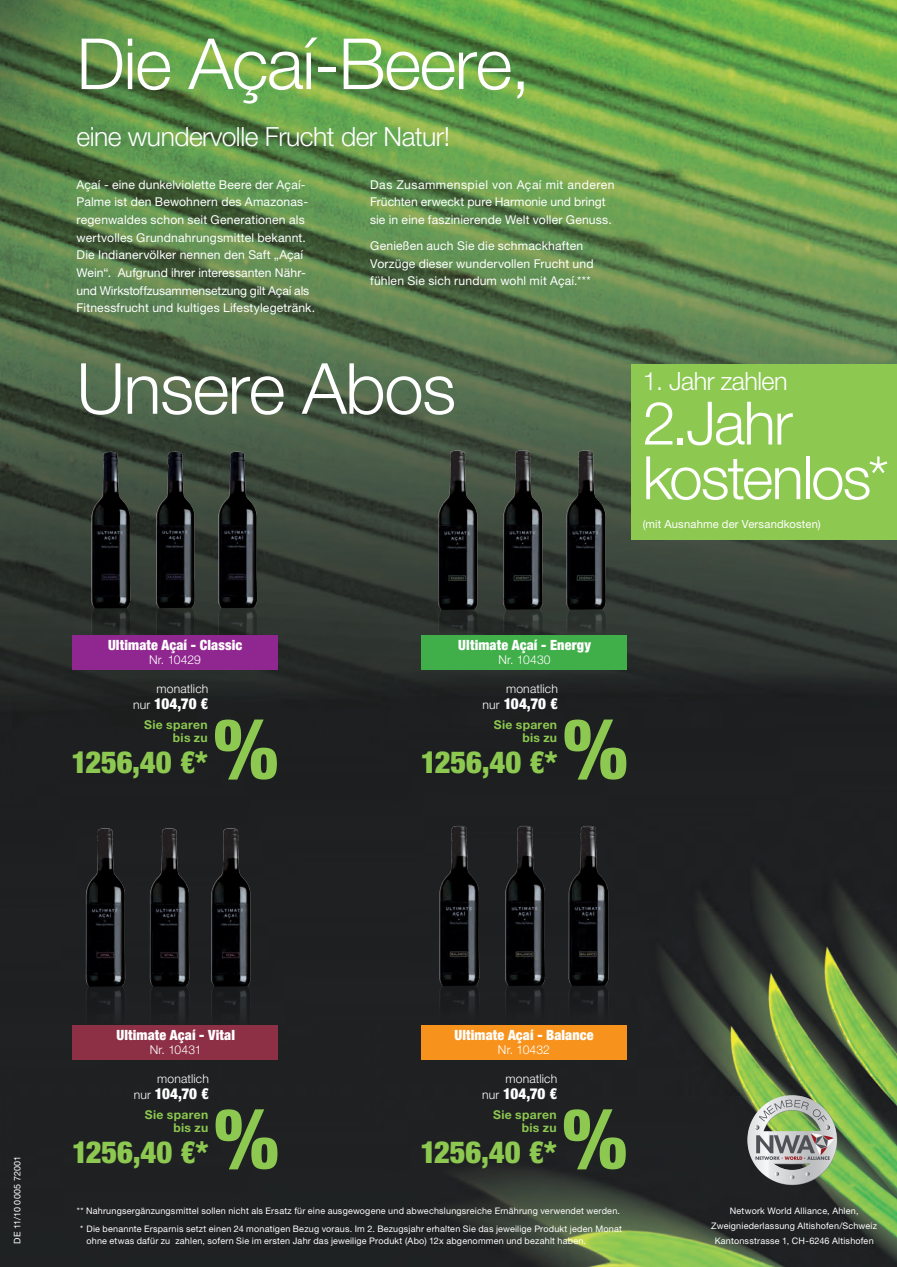
<style>
.page{position:relative;width:897px;height:1267px;background:#fff}
.page>*{position:absolute;margin:0;border:0;box-sizing:border-box;transform-origin:0 0}
.t1{font:900 condensed 83.1px "Helvetica Neue LT Std";color:#8dc851}
.t2{font:300 70.65px "Helvetica Neue LT Std";letter-spacing:-.02em;color:#fff}
.t3{font:300 59.85px/54.6px "Helvetica Neue LT Std";letter-spacing:-.03em;color:#fff}
.t4{font:900 condensed 30.45px "Helvetica Neue LT Std";letter-spacing:-.005em;color:#8dc851}
.t5{font:300 26.4px "Helvetica Neue LT Std";letter-spacing:-.02em;color:#fff}
.t6{font:300 25.2px "Helvetica Neue LT Std";letter-spacing:-.02em;color:#fff}
.t7{font:900 condensed 15.15px "Helvetica Neue LT Std";letter-spacing:-.005em;color:#fff}
.t8{font:900 condensed 14.1px "Helvetica Neue LT Std";letter-spacing:.01em;color:#fff}
.t9{font:12.15px/17.7px "Helvetica Neue LT Std";letter-spacing:.01em;color:#fff}
.t10{font:300 12.15px "Helvetica Neue LT Std";letter-spacing:.015em;color:#fff}
.t11{font:700 12.15px/13.5px "Helvetica Neue LT Std";letter-spacing:.025em;color:#8dc851;text-align:right}
.t12{font:11.25px "Helvetica Neue LT Std";letter-spacing:.015em;color:#fff}
.t13{font:9px/15px "Helvetica Neue LT Std";letter-spacing:.02em;color:#fff;text-align:center}
.s1{font-weight:300;font-stretch:normal;font-size:12.15px}
</style>
<div class="page">
<img style="left:0;top:0;width:896px;height:1266px">
<svg style="left:747px;top:1095px;width:90px;height:89px;background:#9fab94"></svg>
<img style="left:52px;top:414px;width:244px;height:232px">
<img style="left:391px;top:415px;width:250px;height:232px">
<img style="left:41px;top:803px;width:259px;height:221px">
<img style="left:401px;top:775px;width:264px;height:271px">
<div style="left:631px;top:364px;width:265px;height:175px;background:#8dc851"></div>
<div style="left:72px;top:635px;width:206px;height:34px;background:#90268f"></div>
<div style="left:421px;top:635px;width:206px;height:34px;background:#40ae49"></div>
<div style="left:421px;top:1024px;width:205px;height:35px;background:#f7931d"></div>
<div style="left:73px;top:1024px;width:205px;height:35px;background:#8d2f45"></div>
<h2 class="t2" style="left:77px;top:21px;width:455px">Die Açaí-Beere,</h2>
<h3 class="t5" style="left:77px;top:120px;width:375px">eine wundervolle Frucht der Natur!</h3>
<p class="t9" style="left:77px;top:175px;width:240px">Açaí - eine dunkelviolette Beere der Açaí-Palme ist den Bewohnern des Amazonas&shy;regenwaldes schon seit Generationen als wertvolles Grundnahrungsmittel bekannt.<br>Die Indianervölker nennen den Saft „Açaí Wein“. Aufgrund ihrer interessanten Nähr&shy;und Wirkstoffzusammensetzung gilt Açaí als Fitnessfrucht und kultiges Lifestylegetränk.</p>
<p class="t9" style="left:370px;top:175px;width:246px">Das Zusammenspiel von Açaí mit anderen<br>Früchten erweckt pure Harmonie und bringt sie in eine faszinierende Welt voller Genuss.</p>
<p class="t9" style="left:370px;top:236px;width:225px">Genießen auch Sie die schmackhaften<br>Vorzüge dieser wundervollen Frucht und fühlen Sie sich rundum wohl mit Açaí.***</p>
<h2 class="t2" style="left:77px;top:345px;width:381px">Unsere Abos</h2>
<h3 class="t6" style="left:642px;top:365px;width:146px">1. Jahr zahlen</h3>
<h3 class="t3" style="left:642px;top:394px;width:248px">2.Jahr kostenlos*</h3>
<p class="t12" style="left:642px;top:517px;width:179px">(mit Ausnahme der Versandkosten)</p>
<p class="t8" style="left:108px;top:636px;width:136px">Ultimate Açaí - Classic</p>
<p class="t10" style="left:149px;top:652px;width:53px">Nr. 10429</p>
<p class="t10" style="left:156px;top:681px;width:53px">monatlich</p>
<p class="t7" style="left:133px;top:694px;width:77px"><span class="s1">nur</span> 104,70 €</p>
<p class="t11" style="left:144px;top:717px;width:65px">Sie sparen bis zu</p>
<h3 class="t4" style="left:71px;top:743px;width:138px">1256,40 €*</h3>
<h1 class="t1" style="left:213px;top:697px;width:66px">%</h1>
<p class="t8" style="left:458px;top:636px;width:134px">Ultimate Açaí - Energy</p>
<p class="t10" style="left:498px;top:652px;width:54px">Nr. 10430</p>
<p class="t10" style="left:506px;top:681px;width:53px">monatlich</p>
<p class="t7" style="left:482px;top:694px;width:77px"><span class="s1">nur</span> 104,70 €</p>
<p class="t11" style="left:493px;top:717px;width:65px">Sie sparen bis zu</p>
<h3 class="t4" style="left:421px;top:743px;width:138px">1256,40 €*</h3>
<h1 class="t1" style="left:563px;top:697px;width:66px">%</h1>
<p class="t13" style="left:10px;top:1243px;width:89px;rotate:-90deg">DE 11/10 0005 72001</p>
<p class="t8" style="left:116px;top:1026px;width:120px">Ultimate Açaí - Vital</p>
<p class="t10" style="left:150px;top:1042px;width:53px">Nr. 10431</p>
<p class="t10" style="left:157px;top:1070px;width:53px">monatlich</p>
<p class="t7" style="left:134px;top:1084px;width:77px"><span class="s1">nur</span> 104,70 €</p>
<p class="t11" style="left:145px;top:1107px;width:65px">Sie sparen bis zu</p>
<h3 class="t4" style="left:72px;top:1132px;width:138px">1256,40 €*</h3>
<h1 class="t1" style="left:214px;top:1087px;width:66px">%</h1>
<p class="t8" style="left:454px;top:1026px;width:141px">Ultimate Açaí - Balance</p>
<p class="t10" style="left:498px;top:1042px;width:54px">Nr. 10432</p>
<p class="t10" style="left:505px;top:1070px;width:53px">monatlich</p>
<p class="t7" style="left:482px;top:1084px;width:77px"><span class="s1">nur</span> 104,70 €</p>
<p class="t11" style="left:493px;top:1107px;width:65px">Sie sparen bis zu</p>
<h3 class="t4" style="left:420px;top:1132px;width:138px">1256,40 €*</h3>
<h1 class="t1" style="left:562px;top:1087px;width:66px">%</h1>
<p class="t13" style="left:77px;top:1201px;width:546px;line-height:17.7px">** Nahrungsergänzungsmittel sollen nicht als Ersatz für eine ausgewogene und abwechslungsreiche Ernährung verwendet werden. * Die benannte Ersparnis setzt einen 24 monatigen Bezug voraus. Im 2. Bezugsjahr erhalten Sie das jeweilige Produkt jeden Monat</p>
<p class="t13" style="left:86px;top:1232px;width:501px">ohne etwas dafür zu zahlen, sofern Sie im ersten Jahr das jeweilige Produkt (Abo) 12x abgenommen und bezahlt haben.</p>
<p class="t13" style="left:711px;top:1202px;width:167px">Network World Alliance, Ahlen,<br>Zweigniederlassung Altishofen/Schweiz<br>Kantonsstrasse 1, CH-6246 Altishofen</p>
</div>
